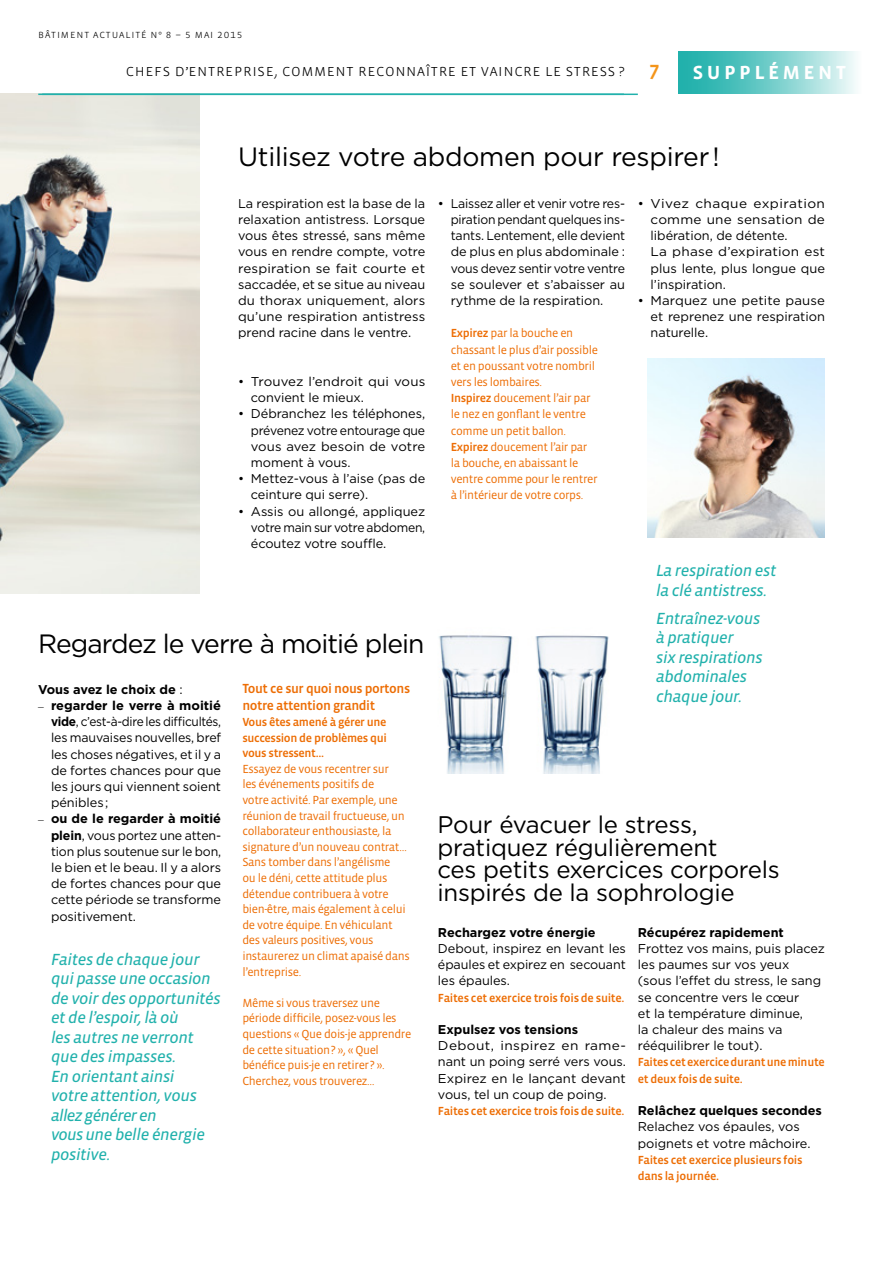
<style>
.page{position:relative;width:893px;height:1263px;background:#fff}
.page>*{position:absolute;margin:0;border:0;box-sizing:border-box;transform-origin:0 0}
.t1{font:26.4px "Gotham";letter-spacing:-.01em;color:#000}
.t2{font:26.4px "Gotham";letter-spacing:-.035em;color:#000}
.t3{font:24px/22.8px "Gotham";letter-spacing:-.01em;color:#000}
.t4{font:500 24px "Vista Sans OT";letter-spacing:.12em;color:#fff}
.t5{font:italic 16.5px/19.5px "Vista Sans OT";letter-spacing:-.025em;color:#21b1ac}
.t6{font:300 16.5px "Vista Sans OT";letter-spacing:.04em;color:#000}
.t7{font:500 13.5px/17.5px "Vista Sans OT";letter-spacing:-.03em;color:#ed6d04}
.t8{font:12.75px/16.2px "Gotham";letter-spacing:-.005em;color:#000;text-align:justify}
.t9{font:12.75px/16.2px "Gotham";letter-spacing:-.005em;color:#000;text-align:justify;scale:.93 1}
.t10{font:700 12.75px "Gotham";letter-spacing:-.005em;color:#000}
.t11{font:12.75px/16.2px "Gotham";letter-spacing:-.005em;color:#000;text-align:justify;scale:1.07 1}
.t12{font:12px/15.6px "Vista Sans OT";letter-spacing:-.03em;color:#ed6d04}
.t13{font:500 12px/15.6px "Vista Sans OT";letter-spacing:-.02em;color:#ed6d04}
.t14{font:300 11.25px "Vista Sans OT";letter-spacing:.075em;color:#000}
.s1{font-weight:500;font-size:21px;color:#f4951a}
.s2{font-weight:400}
.s3{font-family:"Swift Com";font-size:10.5px}
.s4{font-weight:700}
.s5{font-weight:500}
</style>
<div class="page">
<img style="left:0;top:94px;width:199px;height:499px">
<img style="left:438px;top:635px;width:171px;height:138px">
<svg style="left:678px;top:51px;width:178px;height:43px;background:#76cecb"></svg>
<hr style="left:38px;top:94px;width:600px;height:1px;background:#21b1ac">
<img style="left:647px;top:358px;width:178px;height:179px">
<p class="t14" style="left:38px;top:28px;width:206px">Bâtiment Actualité n° 8 – 5 mai 2015</p>
<p class="t6" style="left:126px;top:62px;width:211px">chefs d’entreprise, COMMENT</p>
<p class="t6" style="left:358px;top:62px;width:82px">RECONNAîTRE</p>
<p class="t6" style="left:461px;top:62px;width:47px">ET VAINCRE</p>
<p class="t6" style="left:545px;top:62px;width:116px">LE Stress ? <span class="s1">7</span></p>
<h2 class="t4" style="left:692px;top:58px;width:155px">supplément</h2>
<h1 class="t1" style="left:238px;top:139px;width:483px">Utilisez votre abdomen pour respirer !</h1>
<p class="t8" style="left:238px;top:195px;width:189px">La respiration est la base de la relaxation antistress. Lorsque vous êtes stressé, sans même vous en rendre compte, votre respiration se fait courte et saccadée, et se situe au niveau du thorax uniquement, alors qu’une respiration antistress prend racine dans le ventre.</p>
<p class="t8" style="left:251px;top:373px;width:176px;text-indent:-13px">• Trouvez l’endroit qui vous convient le mieux.</p>
<p class="t8" style="left:251px;top:405px;width:176px;text-indent:-13px">• Débranchez les téléphones, prévenez votre entourage que vous avez besoin de votre moment à vous.</p>
<p class="t8" style="left:251px;top:470px;width:176px;text-indent:-13px">• Mettez-vous à l’aise (pas de ceinture qui serre).</p>
<p class="t8" style="left:251px;top:503px;width:176px;text-indent:-13px">• Assis ou allongé, appliquez votre main sur votre abdomen, écoutez votre souffle.</p>
<h1 class="t2" style="left:38px;top:626px;width:388px">Regardez le verre à moitié plein</h1>
<p class="t10" style="left:38px;top:681px;width:146px">Vous avez le choix de <span class="s2">:</span></p>
<p class="t9" style="left:51px;top:697px;width:184px;text-indent:-13px"><span class="s3">–</span> <span class="s4">regarder le verre à moitié vide</span>, c’est-à-dire les difficultés, les mauvaises nouvelles, bref les choses négatives, et il y a de fortes chances pour que les jours qui viennent soient pénibles ;</p>
<p class="t8" style="left:51px;top:810px;width:172px;text-indent:-13px"><span class="s3">–</span> <span class="s4">ou de le regarder à moitié plein</span>, vous portez une atten&shy;tion plus soutenue sur le bon, le bien et le beau. Il y a alors de fortes chances pour que cette période se transforme positivement.</p>
<p class="t5" style="left:51px;top:950px;width:171px">Faites de chaque jour qui passe une occasion de voir des opportunités et de l’espoir, là où<br>les autres ne verront que des impasses.<br>En orientant ainsi<br>votre attention, vous allez générer en<br>vous une belle énergie positive.</p>
<p class="t7" style="left:242px;top:680px;width:169px">Tout ce sur quoi nous portons notre attention grandit</p>
<p class="t13" style="left:242px;top:714px;width:146px;text-align:justify">Vous êtes amené à gérer une succession de problèmes qui vous stressent...</p>
<p class="t12" style="left:242px;top:761px;width:169px">Essayez de vous recentrer sur<br>les événements positifs de<br>votre activité. Par exemple, une réunion de travail fructueuse, un collaborateur enthousiaste, la signature d’un nouveau contrat…<br>Sans tomber dans l’angélisme<br>ou le déni, cette attitude plus détendue contribuera à votre bien-être, mais également à celui de votre équipe. En véhiculant des valeurs positives, vous instaurerez un climat apaisé dans l’entreprise.</p>
<p class="t12" style="left:242px;top:995px;width:170px">Même si vous traversez une période difficile, posez-vous les questions « Que dois-je apprendre de cette situation? », « Quel bénéfice puis-je en retirer? ».<br>Cherchez, vous trouverez…</p>
<p class="t8" style="left:451px;top:195px;width:176px;text-indent:-13px">• Laissez aller et venir votre res&shy;piration pendant quelques ins&shy;tants. Lentement, elle devient de plus en plus abdominale : vous devez sentir votre ventre se soulever et s’abaisser au rythme de la respiration.</p>
<p class="t12" style="left:451px;top:325px;width:149px;line-height:16.2px"><span class="s5">Expirez</span> par la bouche en chassant le plus d’air possible et en poussant votre nombril vers les lombaires.<br><span class="s5">Inspirez</span> doucement l’air par le nez en gonflant le ventre comme un petit ballon.<br><span class="s5">Expirez</span> doucement l’air par la bouche, en abaissant le ventre comme pour le rentrer à l’intérieur de votre corps.</p>
<p class="t8" style="left:651px;top:195px;width:176px;text-align:left;text-indent:-13px">• Vivez chaque expiration comme une sensation de libération, de détente.<br>La phase d’expiration est plus lente, plus longue que l’inspiration.</p>
<p class="t8" style="left:651px;top:292px;width:176px;text-indent:-13px">• Marquez une petite pause et reprenez une respiration naturelle.</p>
<p class="t5" style="left:656px;top:561px;width:122px">La respiration est la clé antistress.</p>
<p class="t5" style="left:656px;top:608px;width:108px">Entraînez-vous à pratiquer<br>six respirations abdominales chaque jour.</p>
<h2 class="t3" style="left:438px;top:812px;width:344px">Pour évacuer le stress, pratiquez régulièrement<br>ces petits exercices corporels inspirés de la sophrologie</h2>
<p class="t10" style="left:638px;top:924px;width:148px">Récupérez rapidement</p>
<p class="t8" style="left:638px;top:940px;width:189px;text-align:left">Frottez vos mains, puis placez les paumes sur vos yeux (sous l’effet du stress, le sang se concentre vers le cœur<br>et la température diminue,<br>la chaleur des mains va rééquilibrer le tout).</p>
<p class="t13" style="left:638px;top:1054px;width:188px;line-height:16.2px">Faites cet exercice durant une minute et deux fois de suite.</p>
<p class="t10" style="left:638px;top:1102px;width:186px">Relâchez quelques secondes</p>
<p class="t8" style="left:638px;top:1118px;width:174px">Relachez vos épaules, vos poignets et votre mâchoire.</p>
<p class="t13" style="left:638px;top:1152px;width:166px;line-height:16.2px">Faites cet exercice plusieurs fois dans la journée.</p>
<p class="t10" style="left:438px;top:924px;width:159px">Rechargez votre énergie</p>
<p class="t8" style="left:438px;top:940px;width:189px">Debout, inspirez en levant les épaules et expirez en secouant les épaules.</p>
<p class="t13" style="left:438px;top:990px;width:188px">Faites cet exercice trois fois de suite.</p>
<p class="t10" style="left:438px;top:1021px;width:142px">Expulsez vos tensions</p>
<p class="t11" style="left:438px;top:1037px;width:177px">Debout, inspirez en rame&shy;nant un poing serré vers vous.<br>Expirez en le lançant devant vous, tel un coup de poing.</p>
<p class="t13" style="left:438px;top:1103px;width:188px">Faites cet exercice trois fois de suite.</p>
</div>
